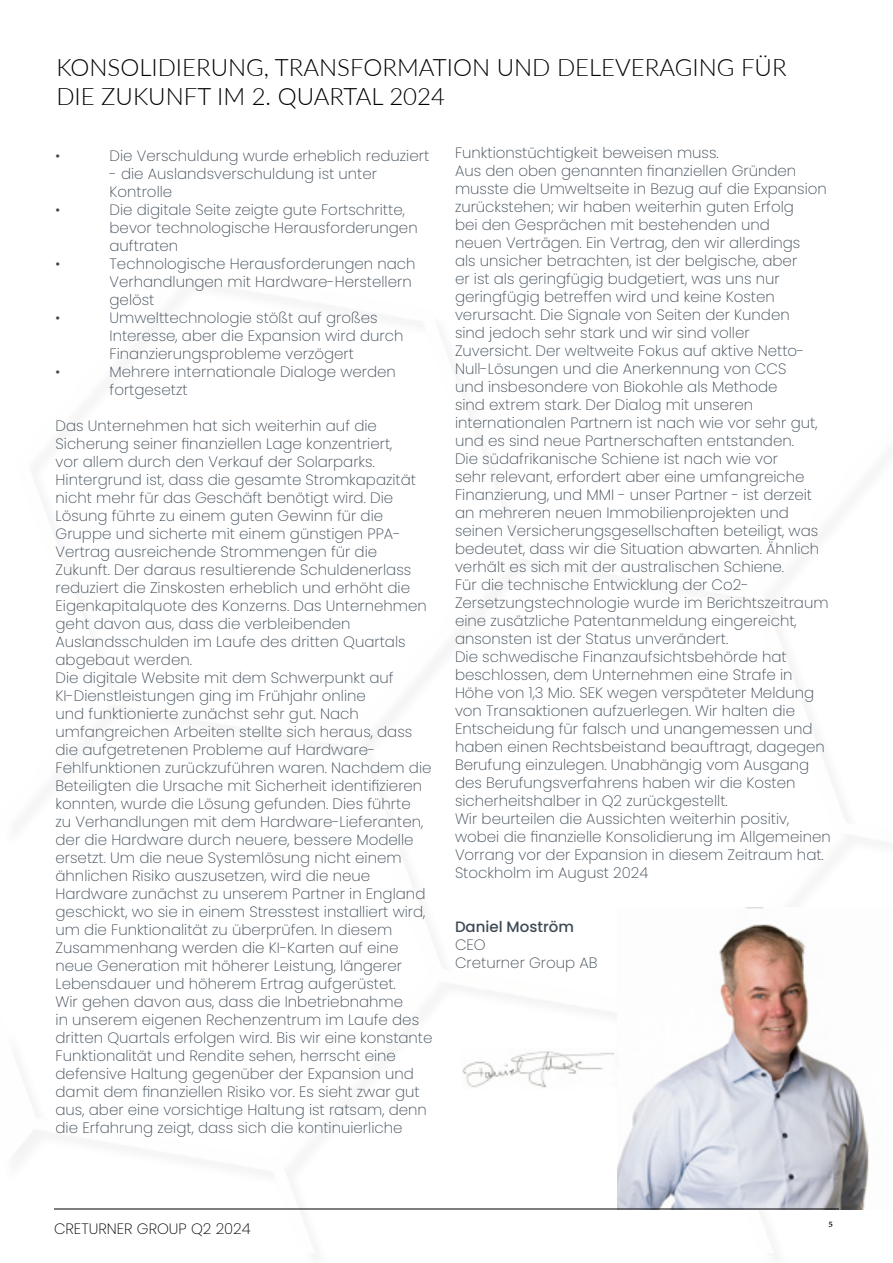
<style>
.page{position:relative;width:893px;height:1263px;background:#fff}
.page>*{position:absolute;margin:0;border:0;box-sizing:border-box;transform-origin:0 0}
.t1{font:300 24px/28.8px "Lato";color:#000}
.t2{font:200 15px/18px "Poppins";color:#3d4a55}
.t3{font:200 15px "Poppins";color:#000}
.t4{font:500 15px "Poppins";color:#3d4a55}
.t5{font:15px "Minion Pro";color:#000}
</style>
<div class="page">
<img style="left:618px;top:907px;width:251px;height:302px">
<hr style="left:54px;top:1208px;width:785px;height:1px;background:#000">
<img style="left:462px;top:1047px;width:158px;height:43px">
<h1 class="t1" style="left:56px;top:52px;width:732px">KONSOLIDIERUNG, TRANSFORMATION UND DELEVERAGING FÜR<br>DIE ZUKUNFT IM 2. QUARTAL 2024</h1>
<p class="t2" style="left:56px;top:147px;width:6px">•</p>
<p class="t2" style="left:110px;top:147px;width:321px">Die Verschuldung wurde erheblich reduziert</p>
<p class="t2" style="left:110px;top:165px;width:269px">- die Auslandsverschuldung ist unter<br>Kontrolle</p>
<p class="t2" style="left:56px;top:201px;width:6px">•</p>
<p class="t2" style="left:110px;top:201px;width:310px">Die digitale Seite zeigte gute Fortschritte, bevor technologische Herausforderungen auftraten</p>
<p class="t2" style="left:56px;top:255px;width:6px">•</p>
<p class="t2" style="left:110px;top:255px;width:308px">Technologische Herausforderungen nach<br>Verhandlungen mit Hardware-Herstellern gelöst</p>
<p class="t2" style="left:56px;top:309px;width:6px">•</p>
<p class="t2" style="left:110px;top:309px;width:295px">Umwelttechnologie stößt auf großes<br>Interesse, aber die Expansion wird durch<br>Finanzierungsprobleme verzögert</p>
<p class="t2" style="left:56px;top:363px;width:6px">•</p>
<p class="t2" style="left:110px;top:363px;width:288px">Mehrere internationale Dialoge werden fortgesetzt</p>
<p class="t2" style="left:56px;top:417px;width:378px">Das Unternehmen hat sich weiterhin auf die Sicherung seiner finanziellen Lage konzentriert,<br>vor allem durch den Verkauf der Solarparks.<br>Hintergrund ist, dass die gesamte Stromkapazität nicht mehr für das Geschäft benötigt wird. Die Lösung führte zu einem guten Gewinn für die Gruppe und sicherte mit einem günstigen PPA-Vertrag ausreichende Strommengen für die Zukunft. Der daraus resultierende Schuldenerlass reduziert die Zinskosten erheblich und erhöht die Eigenkapitalquote des Konzerns. Das Unternehmen geht davon aus, dass die verbleibenden Auslandsschulden im Laufe des dritten Quartals abgebaut werden.<br>Die digitale Website mit dem Schwerpunkt auf KI-Dienstleistungen ging im Frühjahr online<br>und funktionierte zunächst sehr gut. Nach umfangreichen Arbeiten stellte sich heraus, dass die aufgetretenen Probleme auf Hardware-Fehlfunktionen zurückzuführen waren. Nachdem die Beteiligten die Ursache mit Sicherheit identifizieren konnten, wurde die Lösung gefunden. Dies führte<br>zu Verhandlungen mit dem Hardware-Lieferanten, der die Hardware durch neuere, bessere Modelle ersetzt. Um die neue Systemlösung nicht einem ähnlichen Risiko auszusetzen, wird die neue Hardware zunächst zu unserem Partner in England geschickt, wo sie in einem Stresstest installiert wird, um die Funktionalität zu überprüfen. In diesem Zusammenhang werden die KI-Karten auf eine neue Generation mit höherer Leistung, längerer Lebensdauer und höherem Ertrag aufgerüstet.<br>Wir gehen davon aus, dass die Inbetriebnahme<br>in unserem eigenen Rechenzentrum im Laufe des dritten Quartals erfolgen wird. Bis wir eine konstante Funktionalität und Rendite sehen, herrscht eine defensive Haltung gegenüber der Expansion und damit dem finanziellen Risiko vor. Es sieht zwar gut aus, aber eine vorsichtige Haltung ist ratsam, denn die Erfahrung zeigt, dass sich die kontinuierliche</p>
<p class="t2" style="left:455px;top:144px;width:377px">Funktionstüchtigkeit beweisen muss.<br>Aus den oben genannten finanziellen Gründen musste die Umweltseite in Bezug auf die Expansion zurückstehen; wir haben weiterhin guten Erfolg<br>bei den Gesprächen mit bestehenden und<br>neuen Verträgen. Ein Vertrag, den wir allerdings<br>als unsicher betrachten, ist der belgische, aber<br>er ist als geringfügig budgetiert, was uns nur geringfügig betreffen wird und keine Kosten verursacht. Die Signale von Seiten der Kunden<br>sind jedoch sehr stark und wir sind voller<br>Zuversicht. Der weltweite Fokus auf aktive Netto-Null-Lösungen und die Anerkennung von CCS<br>und insbesondere von Biokohle als Methode<br>sind extrem stark. Der Dialog mit unseren internationalen Partnern ist nach wie vor sehr gut, und es sind neue Partnerschaften entstanden.<br>Die südafrikanische Schiene ist nach wie vor<br>sehr relevant, erfordert aber eine umfangreiche Finanzierung, und MMI - unser Partner - ist derzeit an mehreren neuen Immobilienprojekten und seinen Versicherungsgesellschaften beteiligt, was bedeutet, dass wir die Situation abwarten. Ähnlich verhält es sich mit der australischen Schiene.<br>Für die technische Entwicklung der Co2- Zersetzungstechnologie wurde im Berichtszeitraum eine zusätzliche Patentanmeldung eingereicht, ansonsten ist der Status unverändert.<br>Die schwedische Finanzaufsichtsbehörde hat beschlossen, dem Unternehmen eine Strafe in Höhe von 1,3 Mio. SEK wegen verspäteter Meldung von Transaktionen aufzuerlegen. Wir halten die Entscheidung für falsch und unangemessen und haben einen Rechtsbeistand beauftragt, dagegen Berufung einzulegen. Unabhängig vom Ausgang des Berufungsverfahrens haben wir die Kosten sicherheitshalber in Q2 zurückgestellt.<br>Wir beurteilen die Aussichten weiterhin positiv, wobei die finanzielle Konsolidierung im Allgemeinen Vorrang vor der Expansion in diesem Zeitraum hat.<br>Stockholm im August 2024</p>
<p class="t4" style="left:455px;top:918px;width:120px">Daniel Moström</p>
<p class="t2" style="left:455px;top:936px;width:144px">CEO<br>Creturner Group AB</p>
<p class="t3" style="left:54px;top:1220px;width:198px">CRETURNER GROUP Q2 2024</p>
<p class="t5" style="left:828px;top:1212px;width:7px">5</p>
</div>
